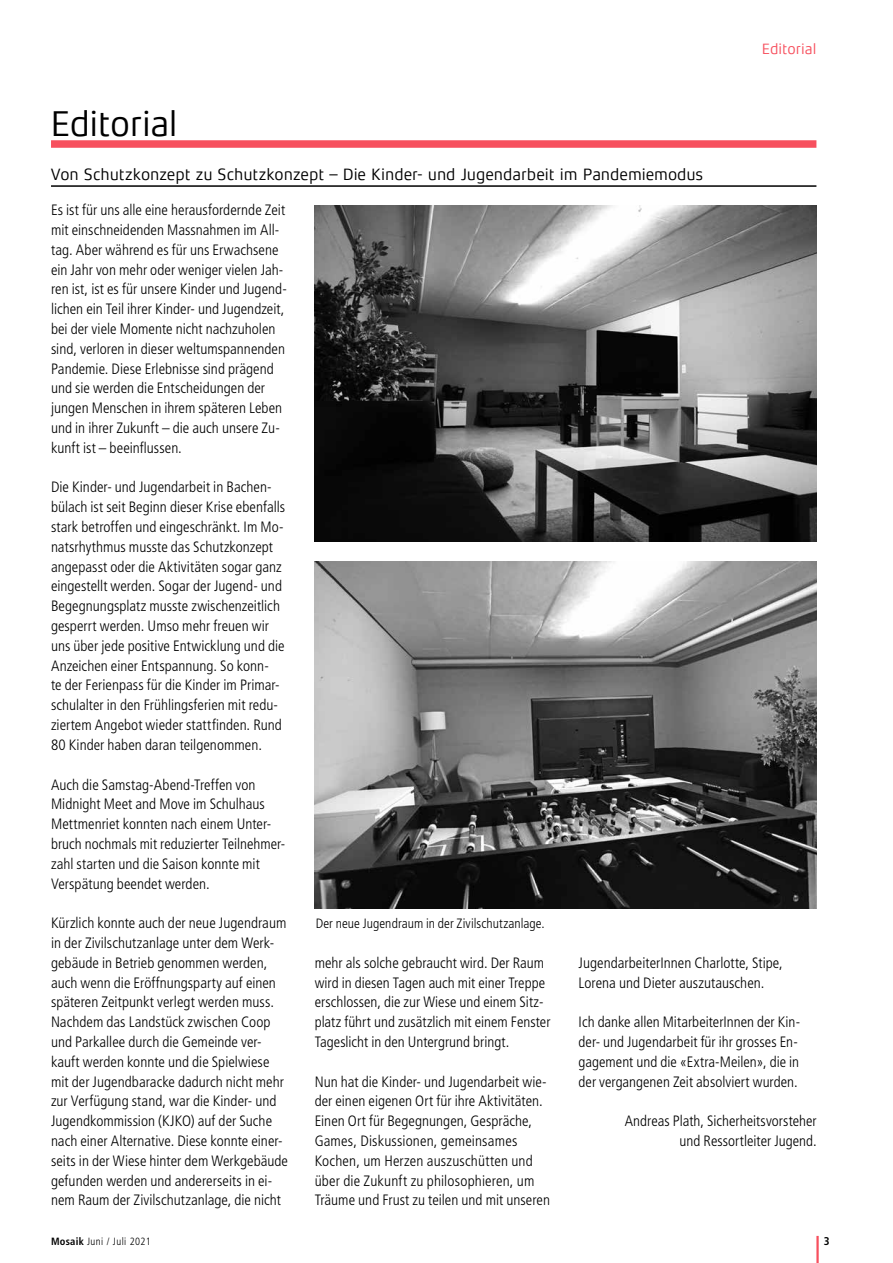
<style>
.page{position:relative;width:893px;height:1263px;background:#fff}
.page>*{position:absolute;margin:0;border:0;box-sizing:border-box;transform-origin:0 0}
.t1{font:36px "Xenois Sans Pro";letter-spacing:-.02em;color:#000}
.t2{font:16.5px "Xenois Sans Pro";letter-spacing:-.005em;color:#000}
.t3{font:300 condensed 15px/19.8px "Frutiger LT Std";color:#000}
.t4{font:15px "Xenois Sans Pro";letter-spacing:-.005em;color:#f7505e}
.t5{font:300 condensed 13.5px "Frutiger LT Std";letter-spacing:.005em;color:#000}
.t6{font:700 condensed 11.25px "Frutiger LT Std";color:#000}
.t7{font:300 condensed 10.5px "Frutiger LT Std";letter-spacing:.04em;color:#000}
.s1{font-weight:700}
</style>
<div class="page">
<hr style="left:816px;top:1236px;width:3px;height:27px;background:#f7505e">
<div style="left:51px;top:140px;width:765px;height:8px;background:#f7505e"></div>
<hr style="left:51px;top:185px;width:765px;height:2px;background:#000">
<img style="left:315px;top:562px;width:501px;height:346px">
<img style="left:315px;top:205px;width:501px;height:337px">
<h1 class="t1" style="left:50px;top:103px;width:129px">Editorial</h1>
<p class="t2" style="left:50px;top:165px;width:654px">Von Schutzkonzept zu Schutzkonzept – Die Kinder- und Jugendarbeit im Pandemiemodus</p>
<p class="t4" style="left:762px;top:40px;width:56px">Editorial</p>
<p class="t3" style="left:51px;top:200px;width:237px">Es ist für uns alle eine herausfordernde Zeit mit einschneidenden Massnahmen im All&shy;tag. Aber während es für uns Erwachsene ein Jahr von mehr oder weniger vielen Jah&shy;ren ist, ist es für unsere Kinder und Jugend&shy;lichen ein Teil ihrer Kinder- und Jugendzeit, bei der viele Momente nicht nachzuholen sind, verloren in dieser weltumspannenden Pandemie. Diese Erlebnisse sind prägend und sie werden die Entscheidungen der jungen Menschen in ihrem späteren Leben und in ihrer Zukunft – die auch unsere Zu&shy;kunft ist – beeinflussen.</p>
<p class="t3" style="left:51px;top:478px;width:236px">Die Kinder- und Jugendarbeit in Bachen&shy;bülach ist seit Beginn dieser Krise ebenfalls stark betroffen und eingeschränkt. Im Mo&shy;natsrhythmus musste das Schutzkonzept angepasst oder die Aktivitäten sogar ganz eingestellt werden. Sogar der Jugend- und Begegnungsplatz musste zwischenzeitlich gesperrt werden. Umso mehr freuen wir uns über jede positive Entwicklung und die Anzeichen einer Entspannung. So konn-<br>te der Ferienpass für die Kinder im Primar&shy;schulalter in den Frühlingsferien mit redu&shy;ziertem Angebot wieder stattfinden. Rund 80 Kinder haben daran teilgenommen.</p>
<p class="t3" style="left:51px;top:775px;width:236px">Auch die Samstag-Abend-Treffen von Midnight Meet and Move im Schulhaus Mettmenriet konnten nach einem Unter&shy;bruch nochmals mit reduzierter Teilnehmer&shy;zahl starten und die Saison konnte mit Verspätung beendet werden.</p>
<p class="t3" style="left:51px;top:913px;width:239px">Kürzlich konnte auch der neue Jugendraum in der Zivilschutzanlage unter dem Werk&shy;gebäude in Betrieb genommen werden, auch wenn die Eröffnungsparty auf einen späteren Zeitpunkt verlegt werden muss.<br>Nachdem das Landstück zwischen Coop und Parkallee durch die Gemeinde ver&shy;kauft werden konnte und die Spielwiese mit der Jugendbaracke dadurch nicht mehr zur Verfügung stand, war die Kinder- und Jugendkommission (KJKO) auf der Suche nach einer Alternative. Diese konnte einer&shy;seits in der Wiese hinter dem Werkgebäude gefunden werden und andererseits in ei&shy;nem Raum der Zivilschutzanlage, die nicht</p>
<p class="t5" style="left:316px;top:916px;width:231px">Der neue Jugendraum in der Zivilschutzanlage.</p>
<p class="t3" style="left:315px;top:953px;width:237px">mehr als solche gebraucht wird. Der Raum wird in diesen Tagen auch mit einer Treppe erschlossen, die zur Wiese und einem Sitz&shy;platz führt und zusätzlich mit einem Fenster Tageslicht in den Untergrund bringt.</p>
<p class="t3" style="left:315px;top:1072px;width:237px">Nun hat die Kinder- und Jugendarbeit wie&shy;der einen eigenen Ort für ihre Aktivitäten.<br>Einen Ort für Begegnungen, Gespräche, Games, Diskussionen, gemeinsames Kochen, um Herzen auszuschütten und über die Zukunft zu philosophieren, um Träume und Frust zu teilen und mit unseren</p>
<p class="t3" style="left:579px;top:953px;width:206px">JugendarbeiterInnen Charlotte, Stipe,<br>Lorena und Dieter auszutauschen.</p>
<p class="t3" style="left:579px;top:1012px;width:223px">Ich danke allen MitarbeiterInnen der Kin&shy;der- und Jugendarbeit für ihr grosses En&shy;gagement und die «Extra-Meilen», die in der vergangenen Zeit absolviert wurden.</p>
<p class="t3" style="left:625px;top:1111px;width:194px;text-align:right">Andreas Plath, Sicherheitsvorsteher und Ressortleiter Jugend.</p>
<p class="t7" style="left:51px;top:1235px;width:101px"><span class="s1">Mosaik</span> Juni / Juli 2021</p>
<p class="t6" style="left:824px;top:1234px;width:7px">3</p>
</div>
